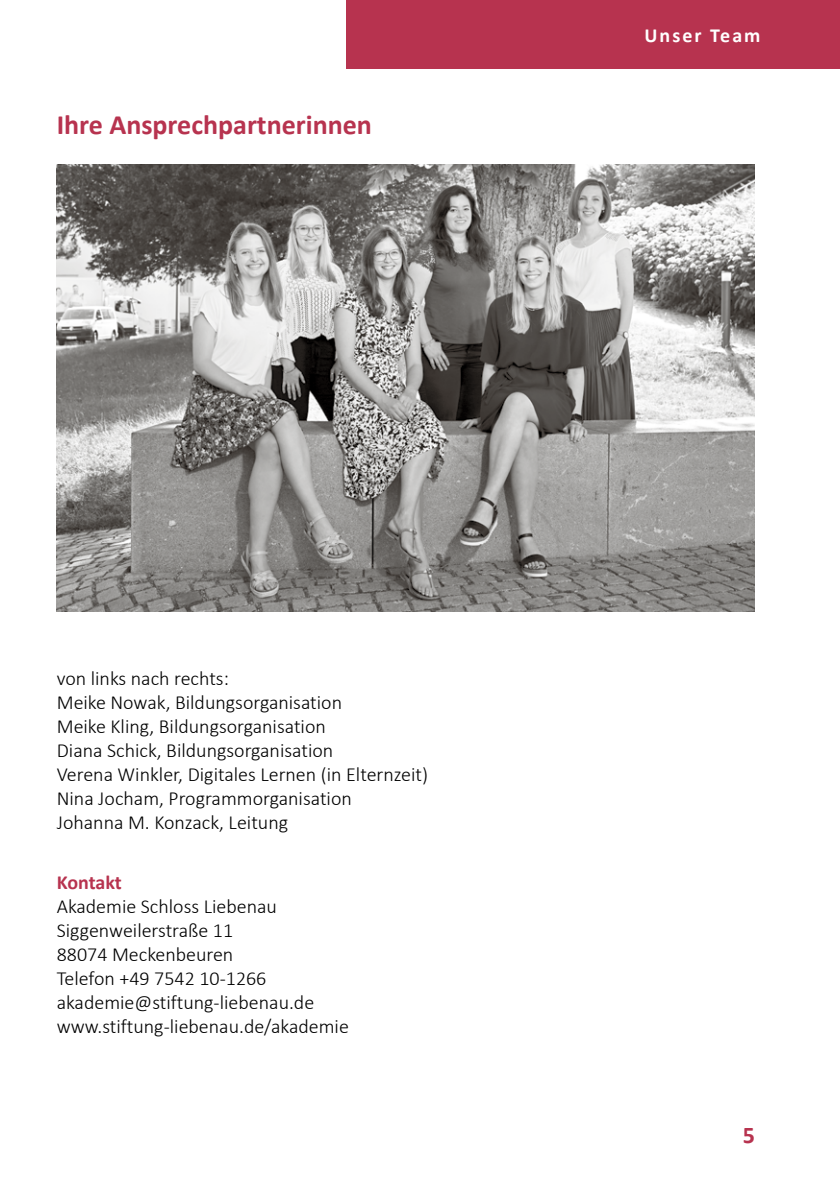
<style>
.page{position:relative;width:840px;height:1191px;background:#fff}
.page>*{position:absolute;margin:0;border:0;box-sizing:border-box;transform-origin:0 0}
.t1{font:700 28px "Calibri";color:#b7334f}
.t2{font:700 24px "Calibri";color:#b7334f}
.t3{font:300 20px/24px "Calibri";color:#000}
.t4{font:700 20px "Calibri";letter-spacing:.1em;color:#fff}
.t5{font:700 20px "Calibri";letter-spacing:-.01em;color:#b7334f}
</style>
<div class="page">
<div style="left:346px;top:0;width:493px;height:68px;background:#b7334f"></div>
<img style="left:57px;top:164px;width:697px;height:448px">
<h1 class="t1" style="left:57px;top:107px;width:316px">Ihre Ansprechpartnerinnen</h1>
<p class="t3" style="left:57px;top:666px;width:373px">von links nach rechts:<br>Meike Nowak, Bildungsorganisation<br>Meike Kling, Bildungsorganisation<br>Diana Schick, Bildungsorganisation<br>Verena Winkler, Digitales Lernen (in Elternzeit)<br>Nina Jocham, Programmorganisation<br>Johanna M. Konzack, Leitung</p>
<p class="t5" style="left:57px;top:869px;width:66px">Kontakt</p>
<p class="t3" style="left:57px;top:893px;width:293px">Akademie Schloss Liebenau<br>Siggenweilerstraße 11<br>88074 Meckenbeuren<br>Telefon +49 7542 10-1266 akademie@stiftung-liebenau.de www.stiftung-liebenau.de/akademie</p>
<p class="t4" style="left:644px;top:22px;width:117px">Unser Team</p>
<p class="t2" style="left:742px;top:1120px;width:14px">5</p>
</div>
